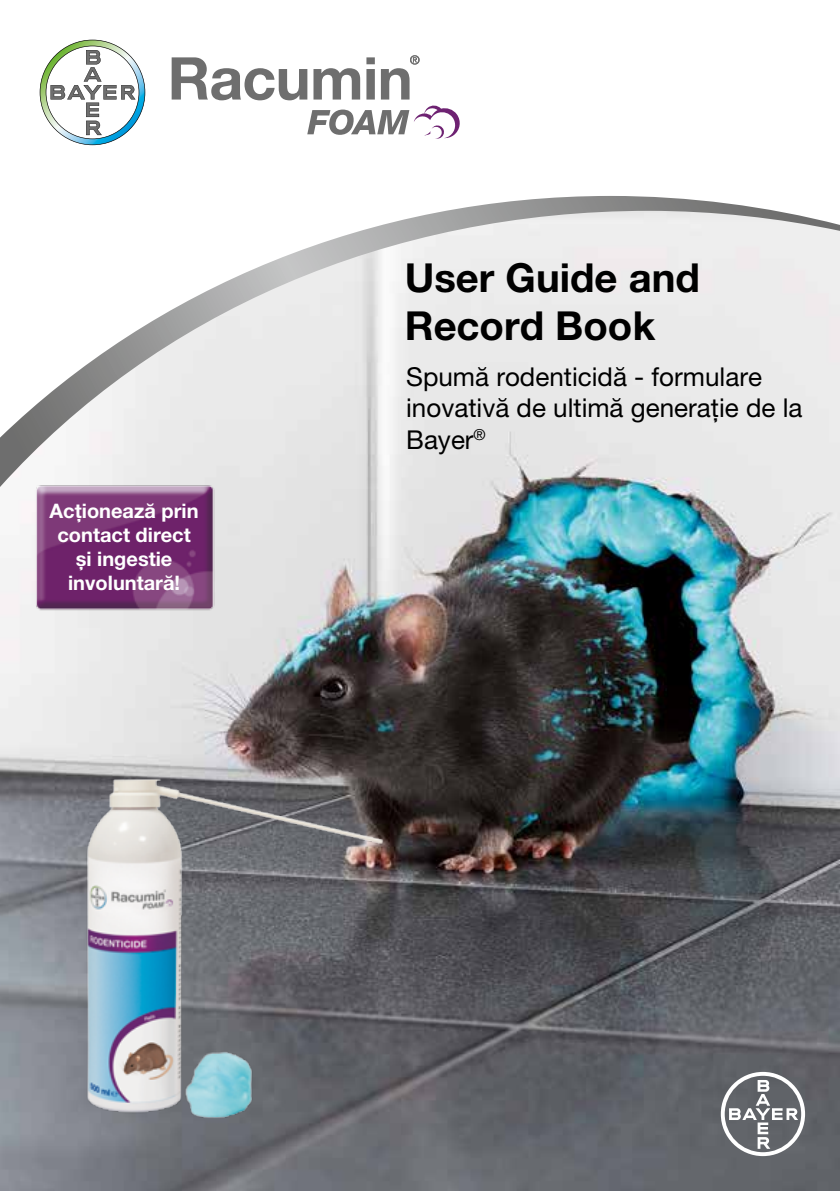
<style>
.page{position:relative;width:840px;height:1191px;background:#fff}
.page>*{position:absolute;margin:0;border:0;box-sizing:border-box;transform-origin:0 0}
.t1{font:700 40px/48px "Helvetica Neue LT Pro";color:#000}
.t2{font:26px/31.2px "Helvetica Neue LT Pro";color:#000}
.t3{font:700 20px/24px "Helvetica Neue LT Pro";color:#fff;text-align:center}
</style>
<div class="page">
<img style="left:0;top:487px;width:839px;height:704px">
<img style="left:65px;top:761px;width:339px;height:372px">
<img style="left:26px;top:487px;width:196px;height:132px">
<svg style="left:720px;top:1072px;width:84px;height:84px"></svg>
<svg style="left:0;top:196px;width:839px;height:291px"></svg>
<svg style="left:40px;top:40px;width:105px;height:105px"></svg>
<svg style="left:171px;top:55px;width:288px;height:84px"></svg>
<p class="t3" style="left:50px;top:498px;width:150px">Acționează prin contact direct și ingestie involuntară!</p>
<h1 class="t1" style="left:404px;top:252px;width:296px">User Guide and<br>Record Book</h1>
<p class="t2" style="left:406px;top:361px;width:397px">Spumă rodenticidă - formulare inovativă de ultimă generație de la<br>Bayer<sup>®</sup></p>
</div>
